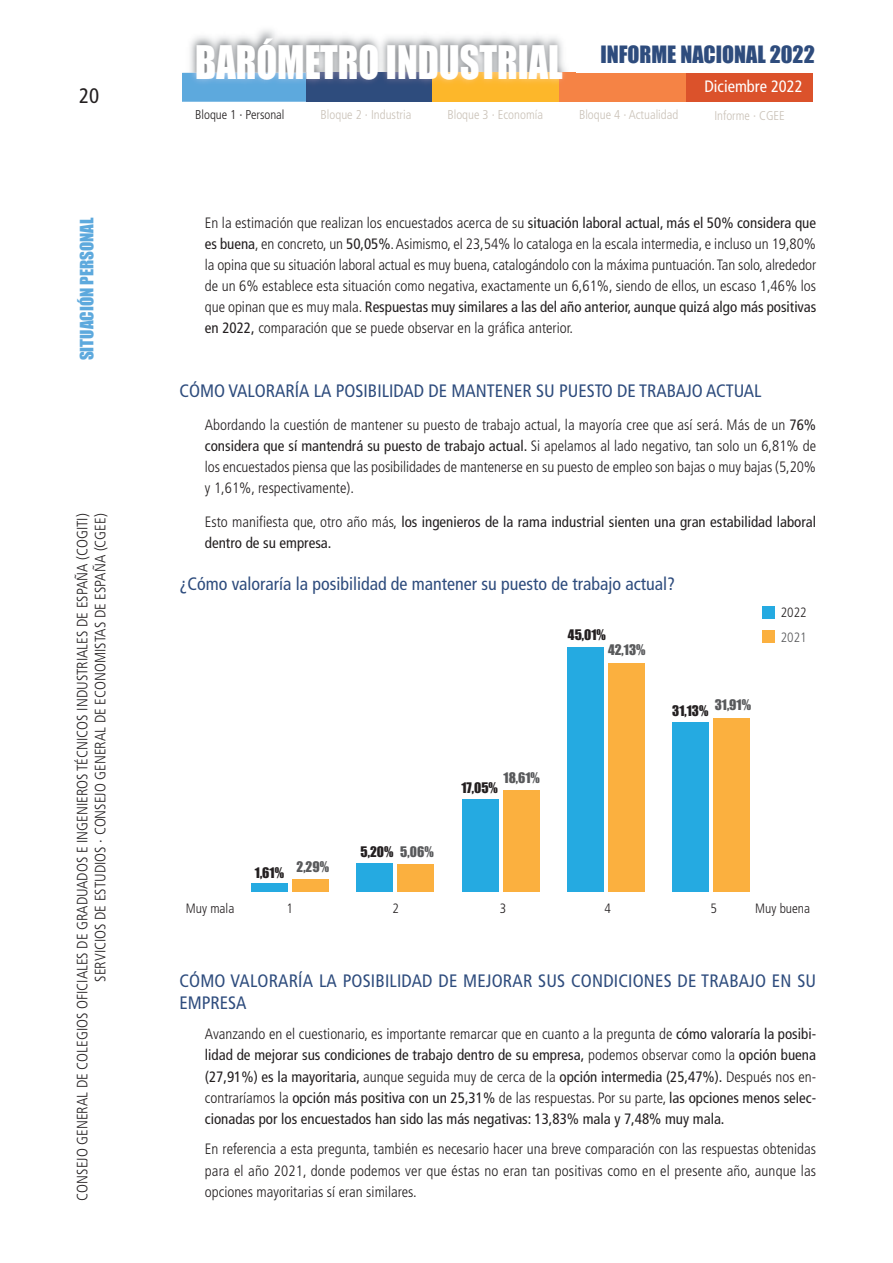
<style>
.page{position:relative;width:893px;height:1263px;background:#fff}
.page>*{position:absolute;margin:0;border:0;box-sizing:border-box;transform-origin:0 0}
.t1{font:42.75px "Impact";color:#fff;scale:.89 1}
.t2{font:22.05px "Impact";color:#2e4c7d}
.t3{font:condensed 21px "Frutiger";color:#231f20}
.t4{font:condensed 18px/21.5px "Frutiger";color:#2e4c7d}
.t5{font:17.1px "Impact";color:#5da9dd}
.t6{font:condensed 16.5px "Frutiger";color:#fff}
.t7{font:300 condensed 15px/21px "Frutiger";color:#231f20;text-align:justify}
.t8{font:condensed 15px/21.5px "Frutiger";color:#231f20}
.t9{font:13.5px "Impact";color:#58595b}
.t10{font:13.5px "Impact";color:#231f20}
.t11{font:300 condensed 13.5px "Frutiger";color:#231f20}
.t12{font:300 condensed 13.5px "Frutiger";color:#58595b}
.t13{font:300 condensed 12.75px "Frutiger";color:#cac2b8}
.t14{font:300 condensed 12.75px "Frutiger";color:#231f20}
.s1{font-weight:400}
.s2{font-weight:300}
</style>
<div class="page">
<div style="left:560px;top:73px;width:126px;height:28px;background:#f58345"></div>
<div style="left:686px;top:73px;width:127px;height:28px;background:#db522b"></div>
<img style="left:182px;top:29px;width:393px;height:73px">
<img style="left:182px;top:73px;width:124px;height:28px">
<img style="left:306px;top:73px;width:269px;height:28px">
<div style="left:762px;top:630px;width:13px;height:13px;background:#fbb03f"></div>
<div style="left:762px;top:607px;width:13px;height:12px;background:#25aae1"></div>
<div style="left:292px;top:879px;width:37px;height:12px;background:#fbb03f"></div>
<div style="left:251px;top:883px;width:37px;height:8px;background:#25aae1"></div>
<div style="left:397px;top:864px;width:37px;height:27px;background:#fbb03f"></div>
<div style="left:356px;top:863px;width:37px;height:28px;background:#25aae1"></div>
<div style="left:503px;top:790px;width:37px;height:101px;background:#fbb03f"></div>
<div style="left:462px;top:799px;width:37px;height:92px;background:#25aae1"></div>
<div style="left:608px;top:663px;width:37px;height:228px;background:#fbb03f"></div>
<div style="left:567px;top:647px;width:37px;height:244px;background:#25aae1"></div>
<div style="left:713px;top:718px;width:37px;height:173px;background:#fbb03f"></div>
<div style="left:672px;top:722px;width:37px;height:169px;background:#25aae1"></div>
<h3 class="t3" style="left:79px;top:88px;width:22px">20</h3>
<p class="t5" style="left:77px;top:360px;width:144px;rotate:-90deg">SITUACIÓN PERSONAL</p>
<p class="t7" style="left:75px;top:1201px;width:689px;line-height:18px;text-align:right;rotate:-90deg">CONSEJO GENERAL DE COLEGIOS OFICIALES DE GRADUADOS E INGENIEROS TÉCNICOS INDUSTRIALES DE ESPAÑA (COGITI)<br>SERVICIOS DE ESTUDIOS · CONSEJO GENERAL DE ECONOMISTAS DE ESPAÑA (CGEE)</p>
<h1 class="t1" style="left:195px;top:39px;width:414px">BARÓMETRO INDUSTRIAL</h1>
<p class="t14" style="left:195px;top:109px;width:91px">Bloque 1 · Personal</p>
<p class="t13" style="left:321px;top:109px;width:92px">Bloque 2 · Industria</p>
<p class="t13" style="left:447px;top:109px;width:97px">Bloque 3 · Economía</p>
<p class="t13" style="left:579px;top:109px;width:101px">Bloque 4 · Actualidad</p>
<p class="t13" style="left:714px;top:110px;width:72px">Informe · CGEE</p>
<h2 class="t2" style="left:600px;top:43px;width:216px">INFORME NACIONAL 2022</h2>
<p class="t6" style="left:704px;top:80px;width:100px">Diciembre 2022</p>
<p class="t7" style="left:205px;top:214px;width:613px">En la estimación que realizan los encuestados acerca de su <span class="s1">situación laboral actual, más el 50% considera que es buena</span>, en concreto, un <span class="s1">50,05%</span>. Asimismo, el 23,54% lo cataloga en la escala intermedia, e incluso un 19,80% la opina que su situación laboral actual es muy buena, catalogándolo con la máxima puntuación. Tan solo, alrededor de un 6% establece esta situación como negativa, exactamente un 6,61%, siendo de ellos, un escaso 1,46% los que opinan que es muy mala. <span class="s1">Respuestas muy similares a las del año anterior, aunque quizá algo más positivas en 2022,</span> comparación que se puede observar en la gráfica anterior.</p>
<p class="t4" style="left:179px;top:381px;width:584px">CÓMO VALORARÍA LA POSIBILIDAD DE MANTENER SU PUESTO DE TRABAJO ACTUAL</p>
<p class="t7" style="left:205px;top:416px;width:613px">Abordando la cuestión de mantener su puesto de trabajo actual, la mayoría cree que así será. Más de un <span class="s1">76% considera que sí mantendrá su puesto de trabajo actual.</span> Si apelamos al lado negativo, tan solo un 6,81% de los encuestados piensa que las posibilidades de mantenerse en su puesto de empleo son bajas o muy bajas (5,20% y 1,61%, respectivamente).</p>
<p class="t8" style="left:205px;top:513px;width:613px;line-height:21px"><span class="s2">Esto manifiesta que, otro año más,</span> los ingenieros de la rama industrial sienten una gran estabilidad laboral dentro de su empresa.</p>
<p class="t4" style="left:179px;top:574px;width:497px">¿Cómo valoraría la posibilidad de mantener su puesto de trabajo actual?</p>
<p class="t10" style="left:568px;top:627px;width:40px">45,01%</p>
<p class="t10" style="left:255px;top:865px;width:31px">1,61%</p>
<p class="t9" style="left:297px;top:859px;width:34px">2,29%</p>
<p class="t10" style="left:361px;top:844px;width:34px">5,20%</p>
<p class="t9" style="left:400px;top:845px;width:35px">5,06%</p>
<p class="t9" style="left:503px;top:770px;width:38px">18,61%</p>
<p class="t10" style="left:461px;top:780px;width:38px">17,05%</p>
<p class="t9" style="left:608px;top:643px;width:39px">42,13%</p>
<p class="t9" style="left:715px;top:698px;width:38px">31,91%</p>
<p class="t10" style="left:672px;top:703px;width:38px">31,13%</p>
<p class="t11" style="left:781px;top:607px;width:27px">2022</p>
<p class="t12" style="left:781px;top:632px;width:27px">2021</p>
<p class="t11" style="left:186px;top:903px;width:50px">Muy mala</p>
<p class="t11" style="left:286px;top:903px;width:8px">1</p>
<p class="t11" style="left:392px;top:903px;width:8px">2</p>
<p class="t11" style="left:500px;top:903px;width:8px">3</p>
<p class="t11" style="left:604px;top:903px;width:8px">4</p>
<p class="t11" style="left:710px;top:903px;width:8px">5</p>
<p class="t11" style="left:755px;top:903px;width:56px">Muy buena</p>
<p class="t4" style="left:179px;top:972px;width:638px">CÓMO VALORARÍA LA POSIBILIDAD DE MEJORAR SUS CONDICIONES DE TRABAJO EN SU<br>EMPRESA</p>
<p class="t8" style="left:205px;top:1024px;width:613px;text-align:justify"><span class="s2">Avanzando en el cuestionario, es importante remarcar que en cuanto a la pregunta de</span> cómo valoraría la posibi&shy;lidad de mejorar sus condiciones de trabajo dentro de su empresa, <span class="s2">podemos observar como la</span> opción buena (27,91%) es la mayoritaria, <span class="s2">aunque seguida muy de cerca de la</span> opción intermedia (25,47%). <span class="s2">Después nos en&shy;contraríamos la</span> opción más positiva con un 25,31% <span class="s2">de las respuestas. Por su parte,</span> las opciones menos selec&shy;cionadas por los encuestados han sido las más negativas: 13,83% mala y 7,48% muy mala.</p>
<p class="t7" style="left:205px;top:1140px;width:613px;line-height:21.5px">En referencia a esta pregunta, también es necesario hacer una breve comparación con las respuestas obtenidas para el año 2021, donde podemos ver que éstas no eran tan positivas como en el presente año, aunque las opciones mayoritarias sí eran similares.</p>
</div>
